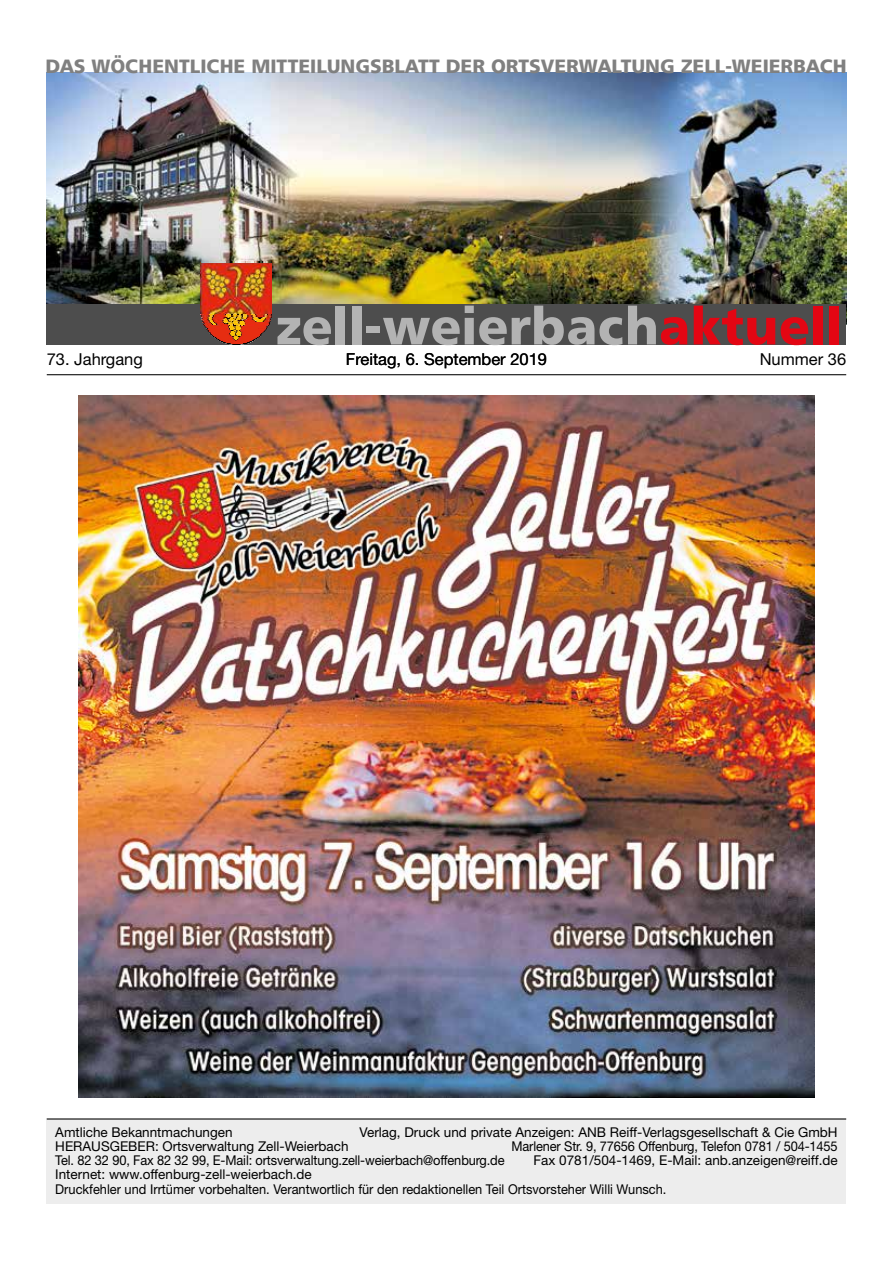
<style>
.page{position:relative;width:893px;height:1263px;background:#fff}
.page>*{position:absolute;margin:0;border:0;box-sizing:border-box;transform-origin:0 0}
.t1{font:51.75px "Humanist 777 BT Black B";color:#b3b3b3}
.t2{font:19.35px "Humanist 777 BT Black B";color:#808080}
.t3{font:16.5px "Helvetica Neue LT Std";color:#000}
.t4{font:13.5px/14.2px "Helvetica Neue LT Std";color:#000}
.t5{font:13.5px "Helvetica Neue LT Std";color:#000;scale:.95 1}
.s1{color:#e30613}
</style>
<div class="page">
<div style="left:47px;top:1118px;width:799px;height:85px;background:#ededed"></div>
<hr style="left:47px;top:1118px;width:799px;height:1px;background:#000">
<img style="left:47px;top:73px;width:799px;height:231px">
<div style="left:47px;top:304px;width:799px;height:40px;background:#4d4d4d"></div>
<svg style="left:223px;top:342px;width:27px;height:3px"></svg>
<img style="left:201px;top:262px;width:71px;height:80px">
<hr style="left:47px;top:374px;width:799px;height:1px;background:#000">
<img style="left:79px;top:395px;width:735px;height:702px">
<h2 class="t2" style="left:45px;top:55px;width:803px">DAS WÖCHENTLICHE MITTEILUNGSBLATT DER ORTSVERWALTUNG ZELL-WEIERBACH</h2>
<h1 class="t1" style="left:275px;top:296px;width:568px">zell-weierbach<span class="s1">aktuell</span></h1>
<p class="t3" style="left:47px;top:349px;width:98px">73. Jahrgang</p>
<p class="t3" style="left:346px;top:349px;width:203px">Freitag, 6. September 2019</p>
<p class="t3" style="left:760px;top:349px;width:88px">Nummer 36</p>
<p class="t4" style="left:55px;top:1124px;width:179px">Amtliche Bekanntmachungen</p>
<p class="t4" style="left:360px;top:1124px;width:480px">Verlag, Druck und private Anzeigen: ANB Reiff-Verlagsgesellschaft &amp; Cie GmbH</p>
<p class="t4" style="left:55px;top:1139px;width:295px">HERAUSGEBER: Ortsverwaltung Zell-Weierbach</p>
<p class="t5" style="left:511px;top:1138px;width:345px">Marlener Str. 9, 77656 Offenburg, Telefon 0781 / 504-1455</p>
<p class="t5" style="left:55px;top:1152px;width:474px">Tel. 82 32 90, Fax 82 32 99, E-Mail: ortsverwaltung.zell-weierbach@offenburg.de</p>
<p class="t4" style="left:534px;top:1153px;width:306px">Fax 0781/504-1469, E-Mail: anb.anzeigen@reiff.de</p>
<p class="t4" style="left:55px;top:1167px;width:613px">Internet: www.offenburg-zell-weierbach.de<br>Druckfehler und Irrtümer vorbehalten. Verantwortlich für den redaktionellen Teil Ortsvorsteher Willi Wunsch.</p>
</div>
